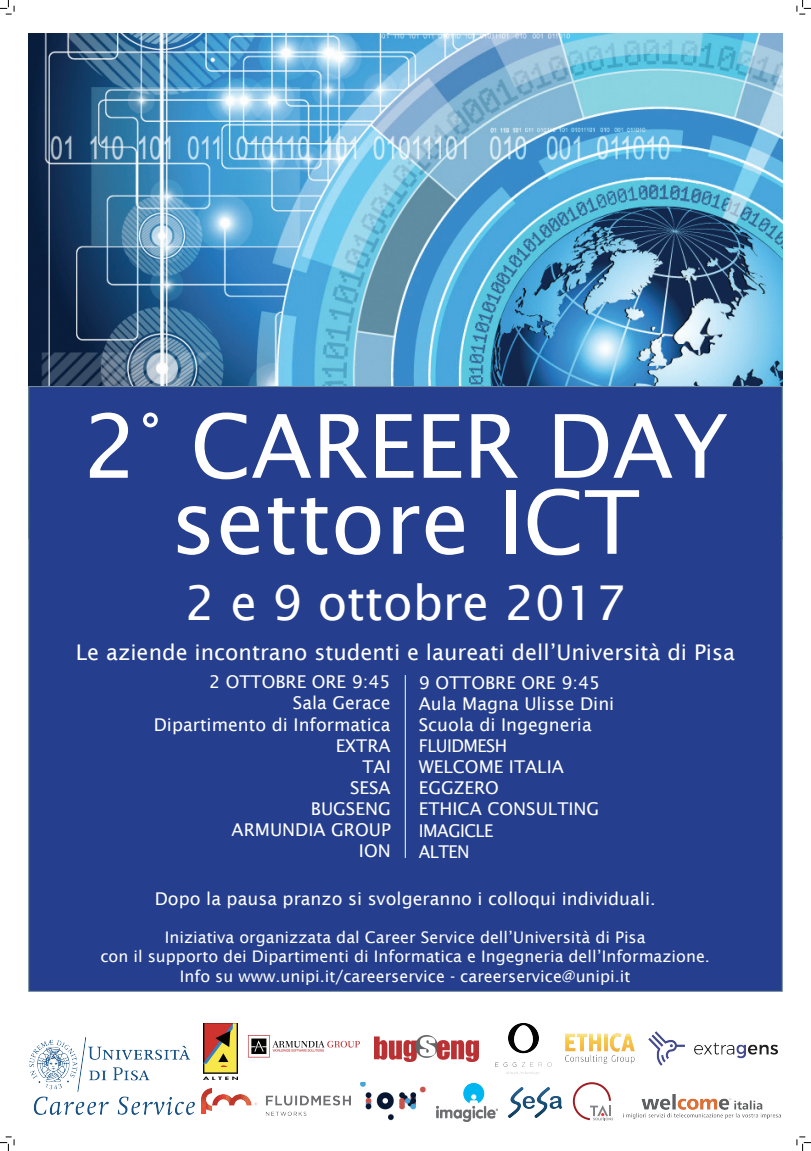
<style>
.page{position:relative;width:811px;height:1151px;background:#fff}
.page>*{position:absolute;margin:0;border:0;box-sizing:border-box;transform-origin:0 0}
.t1{font:88px/76px "Lucida Sans";color:#fff;text-align:center}
.t2{font:48px "Lucida Sans";color:#fff}
.t3{font:21.6px "Lucida Sans";color:#fff}
.t4{font:17.6px/21.1px "Lucida Sans";color:#fff;text-align:right}
.t5{font:17.6px/21.1px "Lucida Sans";color:#fff;scale:.96 1}
.t6{font:17.6px/21.1px "Lucida Sans";letter-spacing:-.03em;color:#fff;scale:.96 1}
.t7{font:16px/19.2px "Lucida Sans";color:#fff;text-align:center}
</style>
<div class="page">
<img style="left:28px;top:33px;width:754px;height:353px">
<div style="left:28px;top:386px;width:754px;height:605px;background:#253f8e;border:1px solid #78919d"></div>
<img style="left:29px;top:1037px;width:166px;height:78px">
<img style="left:374px;top:1035px;width:104px;height:27px">
<img style="left:566px;top:1034px;width:68px;height:29px">
<img style="left:360px;top:1082px;width:66px;height:39px">
<img style="left:204px;top:1023px;width:34px;height:56px">
<img style="left:248px;top:1035px;width:112px;height:23px">
<img style="left:495px;top:1023px;width:57px;height:52px">
<img style="left:648px;top:1032px;width:129px;height:33px">
<svg style="left:572px;top:1082px;width:41px;height:38px"></svg>
<img style="left:436px;top:1083px;width:61px;height:38px">
<img style="left:623px;top:1094px;width:157px;height:24px">
<img style="left:509px;top:1087px;width:52px;height:31px">
<hr style="left:405px;top:675px;width:1px;height:183px;background:#fff">
<img style="left:201px;top:1089px;width:150px;height:27px">
<svg style="left:0;top:0;width:15px;height:15px"></svg>
<svg style="left:0;top:1136px;width:15px;height:15px"></svg>
<svg style="left:796px;top:0;width:14px;height:15px"></svg>
<svg style="left:796px;top:1136px;width:14px;height:15px"></svg>
<p class="t1" style="left:83px;top:408px;width:647px">2° CAREER DAY settore ICT</p>
<p class="t2" style="left:185px;top:575px;width:442px">2 e 9 ottobre 2017</p>
<p class="t3" style="left:76px;top:640px;width:661px">Le aziende incontrano studenti e laureati dell’Università di Pisa</p>
<p class="t4" style="left:209px;top:671px;width:183px">2 OTTOBRE ORE 9:45<br>Sala Gerace</p>
<p class="t4" style="left:154px;top:714px;width:238px">Dipartimento di Informatica</p>
<p class="t4" style="left:336px;top:735px;width:56px">EXTRA</p>
<p class="t4" style="left:231px;top:756px;width:161px">TAI<br>SESA<br>BUGSENG<br>ARMUNDIA GROUP<br>ION</p>
<p class="t4" style="left:419px;top:672px;width:183px">9 OTTOBRE ORE 9:45</p>
<p class="t4" style="left:419px;top:693px;width:197px;text-align:left">Aula Magna Ulisse Dini<br>Scuola di Ingegneria</p>
<p class="t5" style="left:419px;top:735px;width:153px">FLUIDMESH<br>WELCOME ITALIA</p>
<p class="t4" style="left:419px;top:777px;width:81px">EGGZERO</p>
<p class="t4" style="left:419px;top:798px;width:182px">ETHICA CONSULTING</p>
<p class="t6" style="left:419px;top:819px;width:79px">IMAGICLE<br>ALTEN</p>
<p class="t4" style="left:155px;top:888px;width:502px">Dopo la pausa pranzo si svolgeranno i colloqui individuali.</p>
<p class="t7" style="left:100px;top:928px;width:611px">Iniziativa organizzata dal Career Service dell’Università di Pisa<br>con il supporto dei Dipartimenti di Informatica e Ingegneria dell’Informazione.<br>Info su www.unipi.it/careerservice - careerservice@unipi.it</p>
</div>
